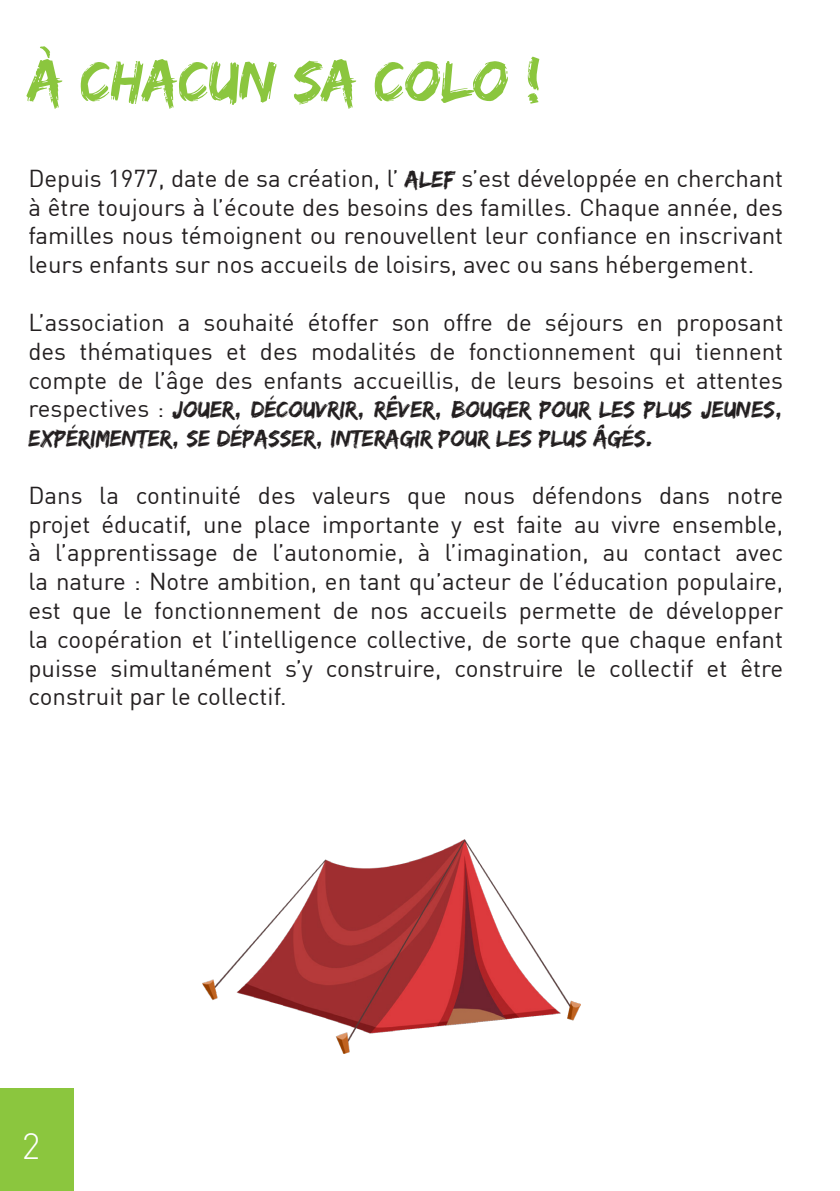
<style>
.page{position:relative;width:840px;height:1191px;background:#fff}
.page>*{position:absolute;margin:0;border:0;box-sizing:border-box;transform-origin:0 0}
.t1{font:60px "Edo SZ";color:#8bc63e}
.t2{font:300 36px "DINOT";color:#fff}
.t3{font:24px/28.8px "DINOT";color:#231f20;text-align:justify}
.s1{font-family:"Edo SZ"}
</style>
<div class="page">
<div style="left:0;top:1089px;width:74px;height:102px;background:#8bc63e"></div>
<img style="left:202px;top:839px;width:378px;height:214px">
<p class="t1" style="left:28px;top:46px;width:514px">À CHACUN SA COLO !</p>
<p class="t3" style="left:28px;top:162px;width:756px">Depuis 1977, date de sa création, l’ <span class="s1">ALEF</span> s’est développée en cherchant à être toujours à l’écoute des besoins des familles. Chaque année, des familles nous témoignent ou renouvellent leur confiance en inscrivant leurs enfants sur nos accueils de loisirs, avec ou sans hébergement.</p>
<p class="t3" style="left:28px;top:306px;width:756px">L’association a souhaité étoffer son offre de séjours en proposant des thématiques et des modalités de fonctionnement qui tiennent compte de l’âge des enfants accueillis, de leurs besoins et attentes respectives : <span class="s1">JOUER, DÉCOUVRIR, RÊVER, BOUGER POUR LES PLUS JEUNES, EXPÉRIMENTER, SE DÉPASSER, INTERAGIR POUR LES PLUS ÂGÉS.</span></p>
<p class="t3" style="left:28px;top:478px;width:756px">Dans la continuité des valeurs que nous défendons dans notre projet éducatif, une place importante y est faite au vivre ensemble, à l’apprentissage de l’autonomie, à l’imagination, au contact avec la nature : Notre ambition, en tant qu’acteur de l’éducation populaire, est que le fonctionnement de nos accueils permette de développer la coopération et l’intelligence collective, de sorte que chaque enfant puisse simultanément s’y construire, construire le collectif et être construit par le collectif.</p>
<p class="t2" style="left:22px;top:1119px;width:20px">2</p>
</div>
